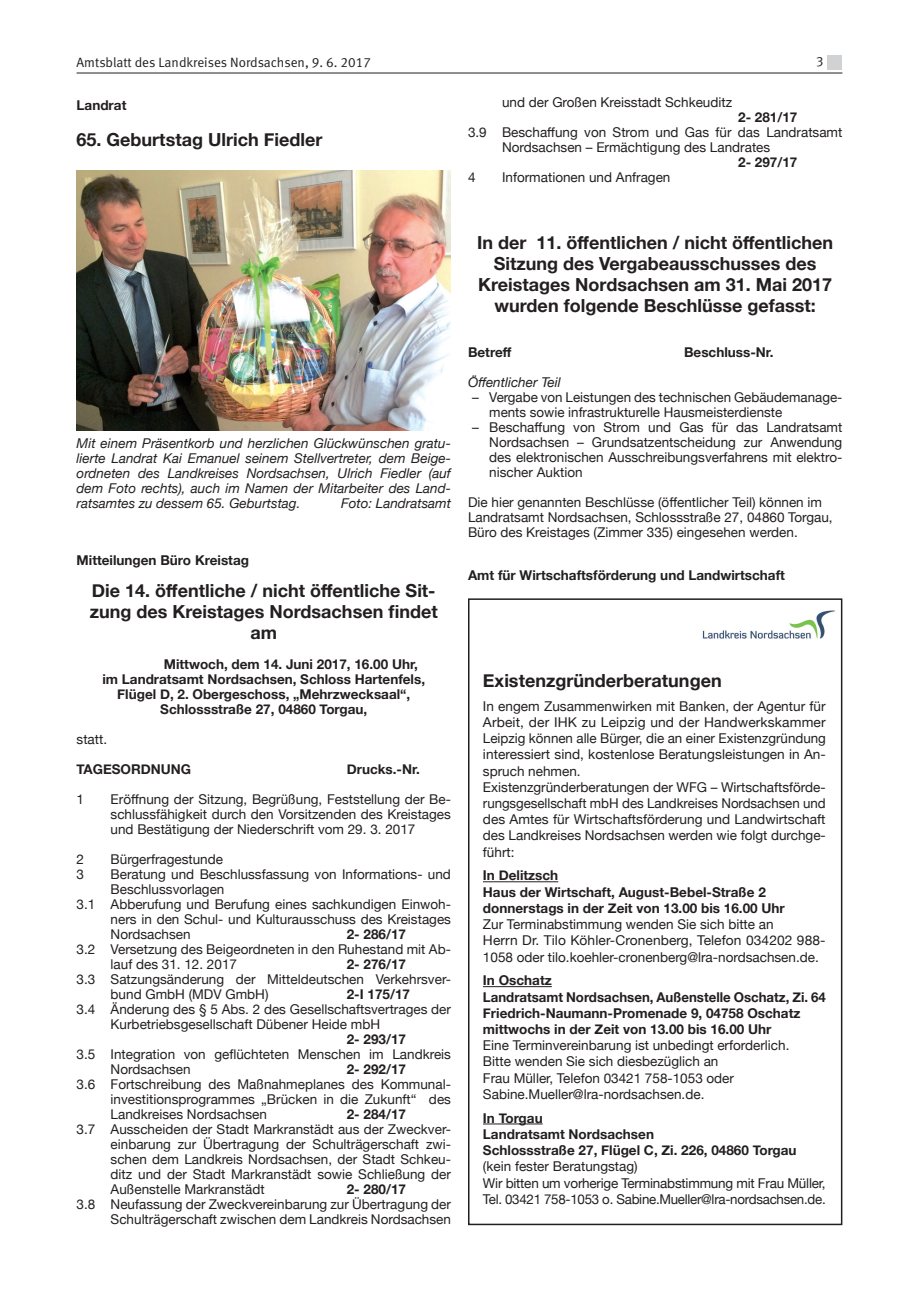
<style>
.page{position:relative;width:919px;height:1289px;background:#fff}
.page>*{position:absolute;margin:0;border:0;box-sizing:border-box;transform-origin:0 0}
.t1{font:700 18px/21px "Helvetica Neue";color:#231f20;text-align:center}
.t2{font:13.5px/15px "Helvetica Neue";color:#231f20}
.t3{font:700 13.5px/16.2px "Helvetica Neue";color:#231f20}
.t4{font:italic 13.5px/15px "Helvetica Neue";color:#231f20;text-align:justify}
.t5{font:13.5px "Meta Normal LF";color:#231f20}
</style>
<div class="page">
<hr style="left:77px;top:73px;width:765px;height:1px;background:#231f20">
<div style="left:827px;top:55px;width:15px;height:15px;background:#d1d2d4"></div>
<img style="left:702px;top:610px;width:133px;height:29px">
<div style="left:468px;top:598px;width:374px;height:627px;border:2px solid #231f20"></div>
<hr style="left:483px;top:881px;width:75px;height:1px;background:#231f20">
<hr style="left:483px;top:986px;width:69px;height:1px;background:#231f20">
<hr style="left:483px;top:1123px;width:59px;height:1px;background:#231f20">
<img style="left:77px;top:171px;width:374px;height:260px">
<p class="t5" style="left:77px;top:54px;width:296px">Amtsblatt des Landkreises Nordsachsen, 9. 6. 2017</p>
<p class="t5" style="left:816px;top:53px;width:9px">3</p>
<p class="t3" style="left:77px;top:97px;width:51px">Landrat</p>
<h1 class="t1" style="left:77px;top:130px;width:247px">65. Geburtstag Ulrich Fiedler</h1>
<p class="t2" style="left:502px;top:95px;width:232px">und der Großen Kreisstadt Schkeuditz</p>
<p class="t3" style="left:738px;top:109px;width:61px">2- 281/17</p>
<p class="t2" style="left:502px;top:125px;width:342px;text-indent:-34px">3.9 Beschaffung von Strom und Gas für das Landratsamt<br>Nordsachsen – Ermächtigung des Landrates</p>
<p class="t3" style="left:738px;top:154px;width:61px">2- 297/17</p>
<p class="t2" style="left:468px;top:170px;width:9px">4</p>
<p class="t2" style="left:502px;top:170px;width:170px">Informationen und Anfragen</p>
<p class="t4" style="left:77px;top:437px;width:376px">Mit einem Präsentkorb und herzlichen Glückwünschen gratu&shy;lierte Landrat Kai Emanuel seinem Stellvertreter, dem Beige&shy;ordneten des Landkreises Nordsachsen, Ulrich Fiedler (auf dem Foto rechts), auch im Namen der Mitarbeiter des Land&shy;ratsamtes zu dessem 65. Geburtstag.</p>
<p class="t4" style="left:341px;top:497px;width:111px">Foto: Landratsamt</p>
<p class="t3" style="left:77px;top:552px;width:174px">Mitteilungen Büro Kreistag</p>
<h1 class="t1" style="left:90px;top:580px;width:349px">Die 14. öffentliche / nicht öffentliche Sit&shy;zung des Kreistages Nordsachsen findet am</h1>
<p class="t3" style="left:164px;top:656px;width:255px">Mittwoch, dem 14. Juni 2017, 16.00 Uhr,</p>
<p class="t3" style="left:102px;top:671px;width:324px">im Landratsamt Nordsachsen, Schloss Hartenfels,</p>
<p class="t3" style="left:117px;top:686px;width:294px">Flügel D, 2. Obergeschoss, „Mehrzwecksaal“,</p>
<p class="t3" style="left:160px;top:701px;width:208px">Schlossstraße 27, 04860 Torgau,</p>
<p class="t2" style="left:77px;top:732px;width:32px">statt.</p>
<p class="t3" style="left:77px;top:761px;width:116px">TAGESORDNUNG</p>
<p class="t3" style="left:347px;top:761px;width:75px">Drucks.-Nr.</p>
<p class="t2" style="left:77px;top:792px;width:9px">1</p>
<p class="t2" style="left:111px;top:792px;width:342px;text-align:justify">Eröffnung der Sitzung, Begrüßung, Feststellung der Be&shy;schlussfähigkeit durch den Vorsitzenden des Kreistages und Bestätigung der Niederschrift vom 29. 3. 2017</p>
<p class="t2" style="left:77px;top:852px;width:9px">2</p>
<p class="t2" style="left:111px;top:852px;width:114px">Bürgerfragestunde</p>
<p class="t2" style="left:77px;top:867px;width:9px">3</p>
<p class="t2" style="left:111px;top:867px;width:342px">Beratung und Beschlussfassung von Informations- und</p>
<p class="t2" style="left:111px;top:882px;width:115px">Beschlussvorlagen</p>
<p class="t2" style="left:77px;top:897px;width:376px">3.1 Abberufung und Berufung eines sachkundigen Einwoh-</p>
<p class="t2" style="left:111px;top:912px;width:342px">ners in den Schul- und Kulturausschuss des Kreistages</p>
<p class="t2" style="left:111px;top:927px;width:82px">Nordsachsen</p>
<p class="t3" style="left:347px;top:926px;width:61px">2- 286/17</p>
<p class="t2" style="left:111px;top:942px;width:342px;text-indent:-34px">3.2 Versetzung des Beigeordneten in den Ruhestand mit Ab&shy;lauf des 31. 12. 2017</p>
<p class="t3" style="left:347px;top:956px;width:61px">2- 276/17</p>
<p class="t2" style="left:111px;top:972px;width:342px;text-indent:-34px">3.3 Satzungsänderung der Mitteldeutschen Verkehrsver&shy;bund GmbH (MDV GmbH)</p>
<p class="t3" style="left:347px;top:986px;width:65px">2-I 175/17</p>
<p class="t2" style="left:111px;top:1002px;width:342px;text-indent:-34px">3.4 Änderung des § 5 Abs. 2 des Gesellschaftsvertrages der<br>Kurbetriebsgesellschaft Dübener Heide mbH</p>
<p class="t3" style="left:347px;top:1031px;width:61px">2- 293/17</p>
<p class="t2" style="left:111px;top:1047px;width:342px;text-indent:-34px">3.5 Integration von geflüchteten Menschen im Landkreis<br>Nordsachsen</p>
<p class="t3" style="left:347px;top:1061px;width:61px">2- 292/17</p>
<p class="t2" style="left:111px;top:1077px;width:342px;text-align:justify;text-indent:-34px">3.6 Fortschreibung des Maßnahmeplanes des Kommunal&shy;investitionsprogrammes „Brücken in die Zukunft“ des Landkreises Nordsachsen</p>
<p class="t3" style="left:347px;top:1106px;width:61px">2- 284/17</p>
<p class="t2" style="left:111px;top:1122px;width:342px;text-align:justify;text-indent:-34px">3.7 Ausscheiden der Stadt Markranstädt aus der Zweckver&shy;einbarung zur Übertragung der Schulträgerschaft zwi&shy;schen dem Landkreis Nordsachsen, der Stadt Schkeu&shy;ditz und der Stadt Markranstädt sowie Schließung der Außenstelle Markranstädt</p>
<p class="t3" style="left:347px;top:1181px;width:61px">2- 280/17</p>
<p class="t2" style="left:77px;top:1197px;width:376px;text-align:right">3.8 Neufassung der Zweckvereinbarung zur Übertragung der<br>Schulträgerschaft zwischen dem Landkreis Nordsachsen</p>
<h1 class="t1" style="left:477px;top:233px;width:357px">In der 11. öffentlichen / nicht öffentlichen Sitzung des Vergabeausschusses des Kreistages Nordsachsen am 31. Mai 2017 wurden folgende Beschlüsse gefasst:</h1>
<p class="t3" style="left:468px;top:344px;width:45px">Betreff</p>
<p class="t3" style="left:684px;top:344px;width:91px">Beschluss-Nr.</p>
<p class="t4" style="left:468px;top:375px;width:94px">Öffentlicher Teil</p>
<p class="t2" style="left:489px;top:390px;width:354px;text-indent:-17px">– Vergabe von Leistungen des technischen Gebäudemanage&shy;ments sowie infrastrukturelle Hausmeisterdienste</p>
<p class="t2" style="left:489px;top:420px;width:354px;text-align:justify;text-indent:-17px">– Beschaffung von Strom und Gas für das Landratsamt Nordsachsen – Grundsatzentscheidung zur Anwendung des elektronischen Ausschreibungsverfahrens mit elektro&shy;nischer Auktion</p>
<p class="t2" style="left:468px;top:495px;width:366px">Die hier genannten Beschlüsse (öffentlicher Teil) können im<br>Landratsamt Nordsachsen, Schlossstraße 27, 04860 Torgau,<br>Büro des Kreistages (Zimmer 335) eingesehen werden.</p>
<p class="t3" style="left:468px;top:567px;width:318px">Amt für Wirtschaftsförderung und Landwirtschaft</p>
<h1 class="t1" style="left:483px;top:670px;width:240px">Existenzgründerberatungen</h1>
<p class="t2" style="left:483px;top:698px;width:344px;line-height:16.2px">In engem Zusammenwirken mit Banken, der Agentur für Arbeit, der IHK zu Leipzig und der Handwerkskammer Leipzig können alle Bürger, die an einer Existenzgründung interessiert sind, kostenlose Beratungsleistungen in An&shy;spruch nehmen.<br>Existenzgründerberatungen der WFG – Wirtschaftsförde&shy;rungsgesellschaft mbH des Landkreises Nordsachsen und des Amtes für Wirtschaftsförderung und Landwirtschaft des Landkreises Nordsachsen werden wie folgt durchge&shy;führt:</p>
<p class="t3" style="left:483px;top:867px;width:303px">In Delitzsch<br>Haus der Wirtschaft, August-Bebel-Straße 2 donnerstags in der Zeit von 13.00 bis 16.00 Uhr</p>
<p class="t2" style="left:483px;top:917px;width:344px;line-height:16.2px">Zur Terminabstimmung wenden Sie sich bitte an<br>Herrn Dr. Tilo Köhler-Cronenberg, Telefon 034202 988-<br>1058 oder tilo.koehler-cronenberg@lra-nordsachsen.de.</p>
<p class="t3" style="left:483px;top:972px;width:344px">In Oschatz<br>Landratsamt Nordsachsen, Außenstelle Oschatz, Zi. 64<br>Friedrich-Naumann-Promenade 9, 04758 Oschatz mittwochs in der Zeit von 13.00 bis 16.00 Uhr</p>
<p class="t2" style="left:483px;top:1038px;width:308px;line-height:16.2px">Eine Terminvereinbarung ist unbedingt erforderlich.<br>Bitte wenden Sie sich diesbezüglich an<br>Frau Müller, Telefon 03421 758-1053 oder Sabine.Mueller@lra-nordsachsen.de.</p>
<p class="t3" style="left:483px;top:1109px;width:315px">In Torgau<br>Landratsamt Nordsachsen<br>Schlossstraße 27, Flügel C, Zi. 226, 04860 Torgau</p>
<p class="t2" style="left:483px;top:1159px;width:344px;line-height:16.2px">(kein fester Beratungstag)<br>Wir bitten um vorherige Terminabstimmung mit Frau Müller,<br>Tel. 03421 758-1053 o. Sabine.Mueller@lra-nordsachsen.de.</p>
</div>
